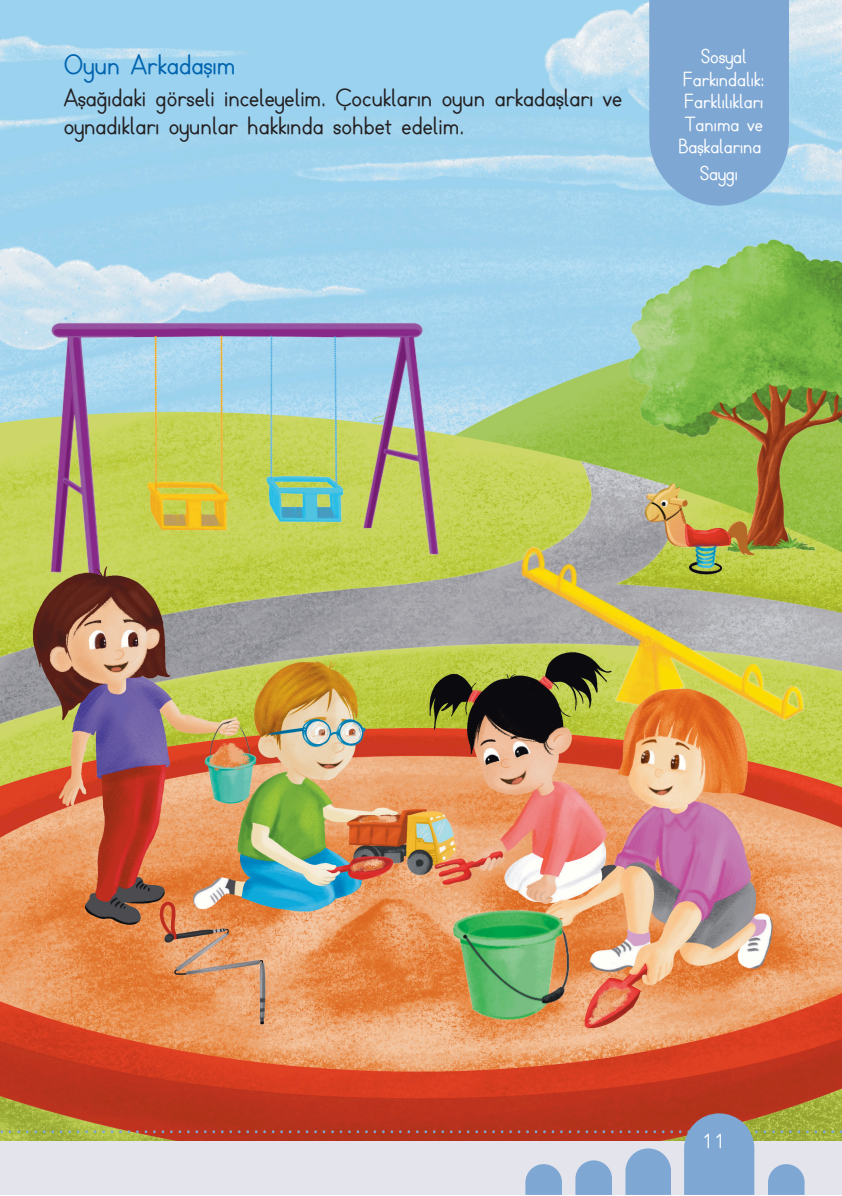
<style>
.page{position:relative;width:842px;height:1196px;background:#fff}
.page>*{position:absolute;margin:0;border:0;box-sizing:border-box;transform-origin:0 0}
.t1{font:700 27px "TTKB Dik Temel Abece";color:#0064af}
.t2{font:700 24px/28.2px "TTKB Dik Temel Abece";color:#231f20}
.t3{font:700 19.5px/22.5px "TTKB Dik Temel Abece";color:#fff;text-align:center}
</style>
<div class="page">
<img style="left:0;top:0;width:842px;height:1112px">
<svg style="left:649px;top:0;width:140px;height:206px;background:#81abd6"></svg>
<svg style="left:0;top:1112px;width:842px;height:83px;background:#c4aca8"></svg>
<p class="t1" style="left:64px;top:55px;width:173px">Oyun Arkadaşım</p>
<p class="t2" style="left:64px;top:88px;width:559px">Aşağıdaki görseli inceleyelim. Çocukların oyun arkadaşları ve oynadıkları oyunlar hakkında sohbet edelim.</p>
<p class="t3" style="left:678px;top:48px;width:88px">Sosyal<br>Farkındalık:<br>Farklılıkları<br>Tanıma ve<br>Başkalarına</p>
<p class="t3" style="left:700px;top:165px;width:39px">Saygı</p>
<h1 class="t3" style="left:704px;top:1133px;width:20px">1 1</h1>
</div>
